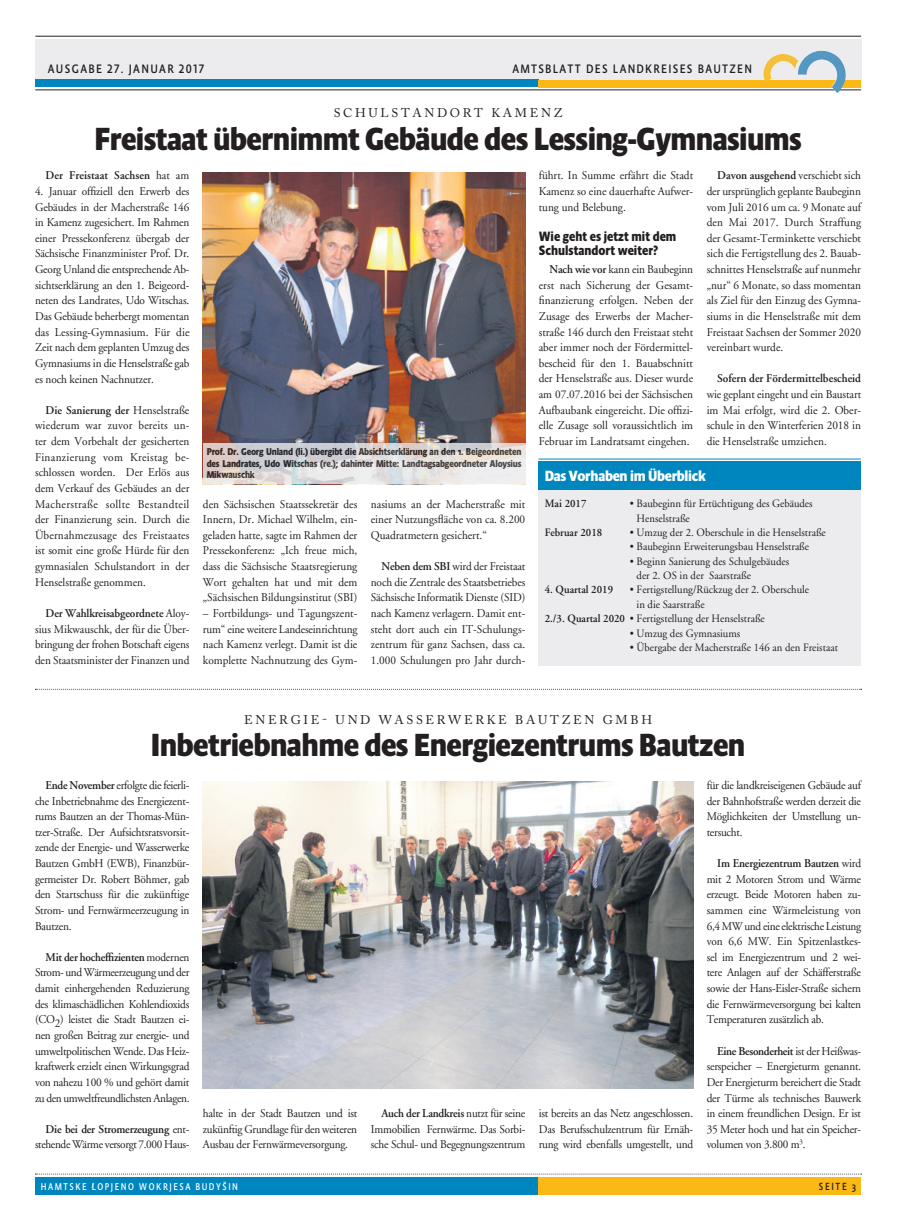
<style>
.page{position:relative;width:897px;height:1230px;background:#fff}
.page>*{position:absolute;margin:0;border:0;box-sizing:border-box;transform-origin:0 0}
.t1{font:700 32.5px "Absara Sans Head OT";letter-spacing:-.02em;color:#231f20}
.t2{font:700 15px "Absara Sans Head OT";letter-spacing:-.02em;color:#fff}
.t3{font:700 13.75px/14.4px "Absara Sans Head OT";color:#231f20;scale:.95 1}
.t4{font:12.5px "Adobe Caslon Pro";letter-spacing:.215em;color:#231f20}
.t5{font:12.5px "Absara Sans Head OT";letter-spacing:.1em;color:#231f20}
.t6{font:11.88px/15.6px "Adobe Garamond";letter-spacing:-.01em;color:#231f20;text-align:justify;scale:.95 1}
.t7{font:11.88px/15.6px "Adobe Garamond";letter-spacing:-.03em;color:#231f20;text-align:right;scale:.95 1}
.t8{font:600 11.88px "Adobe Garamond";color:#231f20;scale:.95 1}
.t9{font:11.25px/14.4px "Adobe Garamond";color:#231f20;scale:.95 1}
.t10{font:600 11.25px "Adobe Garamond";color:#231f20;scale:.95 1}
.t11{font:10.62px "Absara Sans Head OT";letter-spacing:.16em;color:#231f20;scale:.95 1}
.t12{font:700 10px/11.2px "Absara Sans Head OT";letter-spacing:-.02em;color:#231f20;text-align:justify;scale:.95 1}
.t13{font:10px "Absara Sans Head OT";letter-spacing:.16em;color:#fff;scale:.95 1}
.s1{font-weight:400}
.s2{font-weight:600}
</style>
<div class="page">
<div style="left:35px;top:1177px;width:504px;height:17px;background:#0086be"></div>
<div style="left:538px;top:1177px;width:323px;height:18px;background:#fcb814"></div>
<svg style="left:35px;top:1173px;width:827px;height:1px"></svg>
<div style="left:35px;top:39px;width:826px;height:48px;background:#ececee"></div>
<div style="left:35px;top:80px;width:504px;height:7px;background:#0086be"></div>
<div style="left:538px;top:80px;width:323px;height:7px;background:#fcb814"></div>
<hr style="left:35px;top:90px;width:826px;height:1px;background:#231f20">
<hr style="left:35px;top:36px;width:826px;height:1px;background:#231f20">
<img style="left:762px;top:51px;width:85px;height:42px">
<img style="left:203px;top:172px;width:322px;height:271px">
<svg style="left:203px;top:443px;width:322px;height:41px;background:#dedcdc"></svg>
<div style="left:538px;top:489px;width:322px;height:176px;background:#ececee"></div>
<div style="left:538px;top:462px;width:322px;height:28px;background:#0086be"></div>
<hr style="left:538px;top:459px;width:322px;height:1px;background:#0086be">
<svg style="left:35px;top:689px;width:826px;height:1px"></svg>
<img style="left:203px;top:782px;width:490px;height:306px">
<p class="t5" style="left:48px;top:61px;width:158px">AUSGABE 27. JANUAR 2017</p>
<p class="t5" style="left:512px;top:61px;width:241px">AMTSBLATT DES LANDKREISES BAUTZEN</p>
<p class="t4" style="left:333px;top:106px;width:230px">SCHULSTANDORT KAMENZ</p>
<h1 class="t1" style="left:94px;top:119px;width:709px">Freistaat übernimmt Gebäude des Lessing-Gymnasiums</h1>
<p class="t8" style="left:46px;top:169px;width:153px">Der Freistaat Sachsen <span class="s1">hat am</span></p>
<p class="t6" style="left:35px;top:184px;width:164px">4. Januar offiziell den Erwerb des Gebäudes in der Macherstraße 146 in Kamenz zugesichert. Im Rahmen einer Pressekonferenz übergab der Sächsische Finanzminister Prof. Dr.<br>Georg Unland die entsprechende Ab&shy;sichtserklärung an den 1. Beigeord&shy;neten des Landrates, Udo Witschas.<br>Das Gebäude beherbergt momentan das Lessing-Gymnasium. Für die Zeit nach dem geplanten Umzug des Gymnasiums in die Henselstraße gab es noch keinen Nachnutzer.</p>
<p class="t6" style="left:35px;top:402px;width:164px;text-indent:11px"><span class="s2">Die Sanierung der</span> Henselstraße wiederum war zuvor bereits un&shy;ter dem Vorbehalt der gesicherten Finanzierung vom Kreistag be&shy;schlossen worden. Der Erlös aus dem Verkauf des Gebäudes an der Macherstraße sollte Bestandteil der Finanzierung sein. Durch die Übernahmezusage des Freistaates ist somit eine große Hürde für den gymnasialen Schulstandort in der Henselstraße genommen.</p>
<p class="t6" style="left:35px;top:605px;width:164px;text-indent:11px"><span class="s2">Der Wahlkreisabgeordnete</span> Aloy&shy;sius Mikwauschk, der für die Über&shy;bringung der frohen Botschaft eigens den Staatsminister der Finanzen und</p>
<p class="t6" style="left:706px;top:168px;width:164px;text-indent:11px"><span class="s2">Davon ausgehend</span> verschiebt sich der ursprünglich geplante Baubeginn vom Juli 2016 um ca. 9 Monate auf den Mai 2017. Durch Straffung der Gesamt-Terminkette verschiebt sich die Fertigstellung des 2. Bauab&shy;schnittes Henselstraße auf nunmehr „nur“ 6 Monate, so dass momentan als Ziel für den Einzug des Gymna&shy;siums in die Henselstraße mit dem Freistaat Sachsen der Sommer 2020 vereinbart wurde.</p>
<p class="t8" style="left:717px;top:372px;width:153px">Sofern der Fördermittelbescheid</p>
<p class="t6" style="left:706px;top:387px;width:164px">wie geplant eingeht und ein Baustart im Mai erfolgt, wird die 2. Ober&shy;schule in den Winterferien 2018 in die Henselstraße umziehen.</p>
<p class="t6" style="left:538px;top:168px;width:164px">führt. In Summe erfährt die Stadt Kamenz so eine dauerhafte Aufwer&shy;tung und Belebung.</p>
<p class="t3" style="left:538px;top:229px;width:146px">Wie geht es jetzt mit dem<br>Schulstandort weiter?</p>
<p class="t6" style="left:538px;top:262px;width:164px;text-indent:11px"><span class="s2">Nach wie vor</span> kann ein Baubeginn erst nach Sicherung der Gesamt&shy;finanzierung erfolgen. Neben der Zusage des Erwerbs der Macher&shy;straße 146 durch den Freistaat steht aber immer noch der Fördermittel&shy;bescheid für den 1. Bauabschnitt der Henselstraße aus. Dieser wurde am 07.07.2016 bei der Sächsischen Aufbaubank eingereicht. Die offizi&shy;elle Zusage soll voraussichtlich im Februar im Landratsamt eingehen.</p>
<p class="t12" style="left:207px;top:446px;width:333px">Prof. Dr. Georg Unland (li.) übergibt die Absichtserklärung an den 1. Beigeordneten des Landrates, Udo Witschas (re.); dahinter Mitte: Landtagsabgeordneter Aloysius Mikwauschk</p>
<p class="t2" style="left:545px;top:466px;width:162px">Das Vorhaben im Überblick</p>
<p class="t10" style="left:544px;top:497px;width:45px">Mai 2017</p>
<p class="t9" style="left:636px;top:496px;width:187px;text-indent:-7px">• Baubeginn für Ertüchtigung des Gebäudes<br>Henselstraße</p>
<p class="t10" style="left:544px;top:526px;width:62px">Februar 2018</p>
<p class="t9" style="left:629px;top:525px;width:208px">• Umzug der 2. Oberschule in die Henselstraße</p>
<p class="t9" style="left:629px;top:540px;width:190px">• Baubeginn Erweiterungsbau Henselstraße</p>
<p class="t9" style="left:636px;top:554px;width:162px;text-indent:-7px">• Beginn Sanierung des Schulgebäudes der 2. OS in der Saarstraße</p>
<p class="t10" style="left:544px;top:583px;width:73px">4. Quartal 2019</p>
<p class="t9" style="left:629px;top:583px;width:190px">• Fertigstellung/Rückzug der 2. Oberschule</p>
<p class="t9" style="left:636px;top:597px;width:73px">in die Saarstraße</p>
<p class="t9" style="left:544px;top:611px;width:233px"><span class="s2">2./3. Quartal 2020</span> • Fertigstellung der Henselstraße</p>
<p class="t9" style="left:629px;top:626px;width:118px">• Umzug des Gymnasiums</p>
<p class="t9" style="left:629px;top:640px;width:220px">• Übergabe der Macherstraße 146 an den Freistaat</p>
<p class="t6" style="left:203px;top:496px;width:164px">den Sächsischen Staatssekretär des Innern, Dr. Michael Wilhelm, ein&shy;geladen hatte, sagte im Rahmen der Pressekonferenz: „Ich freue mich, dass die Sächsische Staatsregierung Wort gehalten hat und mit dem „Sächsischen Bildungsinstitut (SBI)</p>
<p class="t6" style="left:203px;top:605px;width:164px">– Fortbildungs- und Tagungszent&shy;rum“ eine weitere Landeseinrichtung nach Kamenz verlegt. Damit ist die komplette Nachnutzung des Gym-</p>
<p class="t6" style="left:371px;top:496px;width:164px">nasiums an der Macherstraße mit einer Nutzungsfläche von ca. 8.200<br>Quadratmetern gesichert.“</p>
<p class="t6" style="left:371px;top:559px;width:164px;text-indent:11px"><span class="s2">Neben dem SBI</span> wird der Freistaat noch die Zentrale des Staatsbetriebes Sächsische Informatik Dienste (SID) nach Kamenz verlagern. Damit ent&shy;steht dort auch ein IT-Schulungs&shy;zentrum für ganz Sachsen, dass ca.<br>1.000 Schulungen pro Jahr durch-</p>
<p class="t4" style="left:244px;top:712px;width:409px">ENERGIE- UND WASSERWERKE BAUTZEN GMBH</p>
<h1 class="t1" style="left:151px;top:725px;width:596px">Inbetriebnahme des Energiezentrums Bautzen</h1>
<p class="t6" style="left:35px;top:777px;width:164px;text-indent:11px"><span class="s2">Ende November</span> erfolgte die feierli&shy;che Inbetriebnahme des Energiezent&shy;rums Bautzen an der Thomas-Mün&shy;tzer-Straße. Der Aufsichtsratsvorsit&shy;zende der Energie- und Wasserwerke Bautzen GmbH (EWB), Finanzbür&shy;germeister Dr. Robert Böhmer, gab den Startschuss für die zukünftige Strom- und Fernwärmeerzeugung in Bautzen.</p>
<p class="t6" style="left:35px;top:949px;width:164px;text-indent:11px"><span class="s2">Mit der hocheffizienten</span> modernen Strom- und Wärmeerzeugung und der damit einhergehenden Reduzierung des klimaschädlichen Kohlendioxids (CO2) leistet die Stadt Bautzen ei&shy;nen großen Beitrag zur energie- und umweltpolitischen Wende. Das Heiz&shy;kraftwerk erzielt einen Wirkungsgrad von nahezu 100 % und gehört damit zu den umweltfreundlichsten Anlagen.</p>
<p class="t7" style="left:35px;top:1121px;width:164px"><span class="s2">Die bei der Stromerzeugung</span> ent&shy;stehende Wärme versorgt 7.000 Haus-</p>
<p class="t6" style="left:706px;top:777px;width:164px">für die landkreiseigenen Gebäude auf der Bahnhofstraße werden derzeit die Möglichkeiten der Umstellung un&shy;tersucht.</p>
<p class="t6" style="left:706px;top:855px;width:164px;text-indent:11px"><span class="s2">Im Energiezentrum Bautzen</span> wird mit 2 Motoren Strom und Wärme erzeugt. Beide Motoren haben zu&shy;sammen eine Wärmeleistung von 6,4 MW und eine elektrische Leistung von 6,6 MW. Ein Spitzenlastkes&shy;sel im Energiezentrum und 2 wei&shy;tere Anlagen auf der Schäfferstraße sowie der Hans-Eisler-Straße sichern die Fernwärmeversorgung bei kalten Temperaturen zusätzlich ab.</p>
<p class="t6" style="left:706px;top:1043px;width:164px;text-indent:11px"><span class="s2">Eine Besonderheit</span> ist der Heißwas&shy;serspeicher – Energieturm genannt.<br>Der Energieturm bereichert die Stadt der Türme als technisches Bauwerk in einem freundlichen Design. Er ist 35 Meter hoch und hat ein Speicher&shy;volumen von 3.800 m<sup>3</sup>.</p>
<p class="t6" style="left:203px;top:1105px;width:164px">halte in der Stadt Bautzen und ist zukünftig Grundlage für den weiteren Ausbau der Fernwärmeversorgung.</p>
<p class="t6" style="left:371px;top:1105px;width:164px;text-indent:11px"><span class="s2">Auch der Landkreis</span> nutzt für seine Immobilien Fernwärme. Das Sorbi&shy;sche Schul- und Begegnungszentrum</p>
<p class="t6" style="left:538px;top:1105px;width:164px">ist bereits an das Netz angeschlossen.<br>Das Berufsschulzentrum für Ernäh&shy;rung wird ebenfalls umgestellt, und</p>
<p class="t13" style="left:41px;top:1180px;width:209px">HAMTSKE <sup>/</sup>LOPJENO WOKRJESA BUDYŠIN</p>
<p class="t11" style="left:818px;top:1179px;width:41px">SEITE 3</p>
</div>
